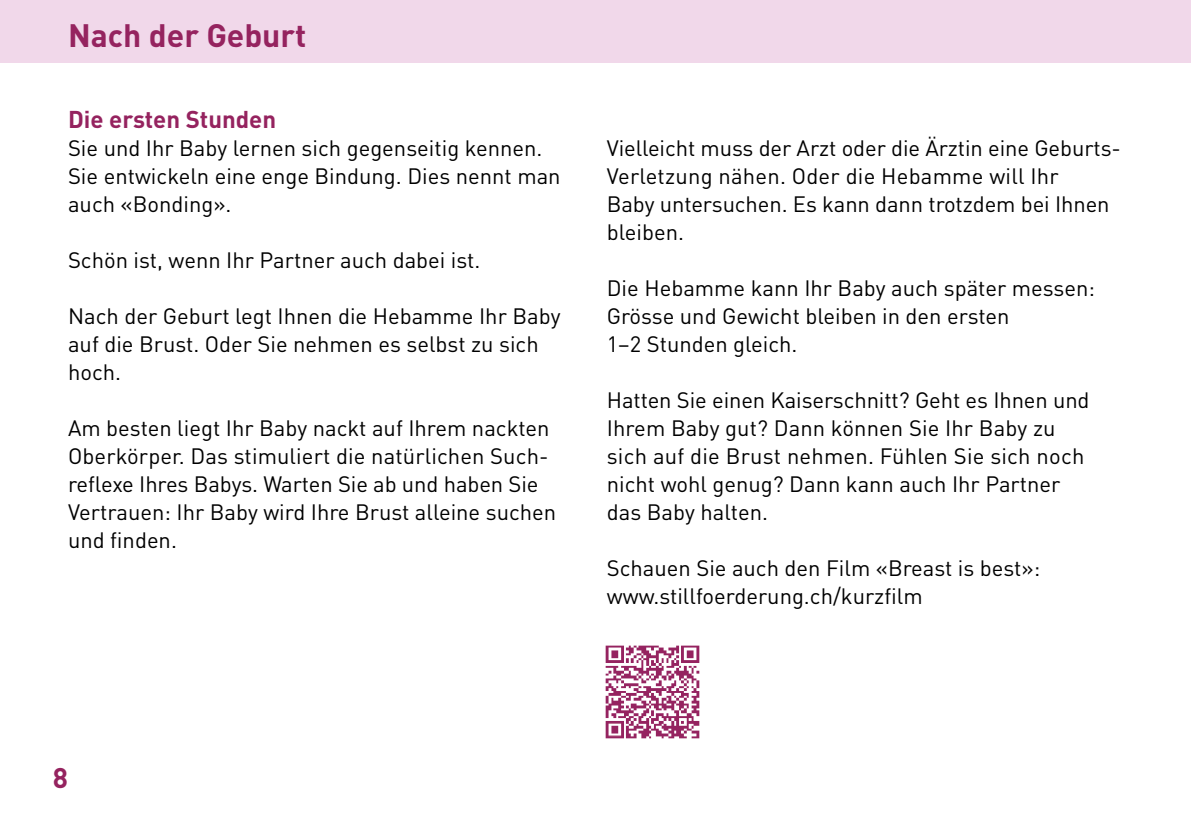
<style>
.page{position:relative;width:1191px;height:840px;background:#fff}
.page>*{position:absolute;margin:0;border:0;box-sizing:border-box;transform-origin:0 0}
.t1{font:700 32px "DINOT";color:#95235f}
.t2{font:700 28px "DINOT";color:#95235f}
.t3{font:700 24px "DINOT";color:#95235f}
.t4{font:22px/28px "DINOT";color:#000}
</style>
<div class="page">
<div style="left:0;top:0;width:1191px;height:62px;background:#f1d8ea"></div>
<img style="left:605px;top:645px;width:95px;height:94px">
<h1 class="t1" style="left:68px;top:14px;width:240px">Nach der Geburt</h1>
<p class="t3" style="left:68px;top:103px;width:210px">Die ersten Stunden</p>
<p class="t4" style="left:68px;top:133px;width:494px">Sie und Ihr Baby lernen sich gegenseitig kennen.<br>Sie entwickeln eine enge Bindung. Dies nennt man auch «Bonding».</p>
<p class="t4" style="left:68px;top:245px;width:414px">Schön ist, wenn Ihr Partner auch dabei ist.</p>
<p class="t4" style="left:68px;top:301px;width:494px">Nach der Geburt legt Ihnen die Hebamme Ihr Baby auf die Brust. Oder Sie nehmen es selbst zu sich hoch.</p>
<p class="t4" style="left:68px;top:413px;width:489px">Am besten liegt Ihr Baby nackt auf Ihrem nackten Oberkörper. Das stimuliert die natürlichen Such&shy;reflexe Ihres Babys. Warten Sie ab und haben Sie Vertrauen: Ihr Baby wird Ihre Brust alleine suchen und finden.</p>
<p class="t4" style="left:607px;top:133px;width:515px">Vielleicht muss der Arzt oder die Ärztin eine Geburts-Verletzung nähen. Oder die Hebamme will Ihr<br>Baby untersuchen. Es kann dann trotzdem bei Ihnen bleiben.</p>
<p class="t4" style="left:607px;top:273px;width:489px">Die Hebamme kann Ihr Baby auch später messen:<br>Grösse und Gewicht bleiben in den ersten<br>1–2 Stunden gleich.</p>
<p class="t4" style="left:607px;top:385px;width:484px">Hatten Sie einen Kaiserschnitt? Geht es Ihnen und Ihrem Baby gut? Dann können Sie Ihr Baby zu sich auf die Brust nehmen. Fühlen Sie sich noch nicht wohl genug? Dann kann auch Ihr Partner das Baby halten.</p>
<p class="t4" style="left:607px;top:553px;width:435px">Schauen Sie auch den Film «Breast is best»: www.stillfoerderung.ch/kurzfilm</p>
<p class="t2" style="left:53px;top:758px;width:17px">8</p>
</div>
